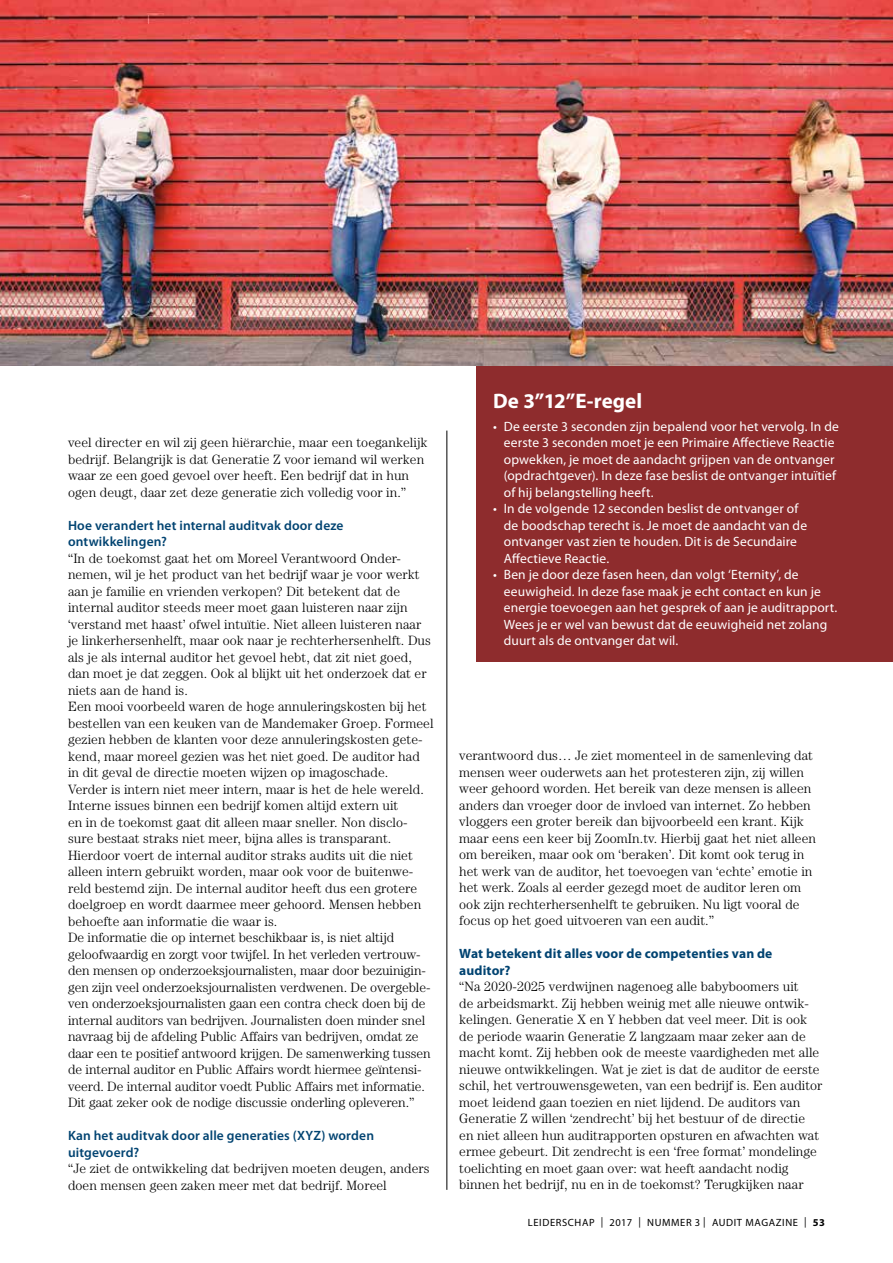
<style>
.page{position:relative;width:893px;height:1263px;background:#fff}
.page>*{position:absolute;margin:0;border:0;box-sizing:border-box;transform-origin:0 0}
.t1{font:700 21px "Myriad Pro";color:#fff}
.t2{font:300 13.5px/16.5px "Century LT";letter-spacing:.005em;color:#000}
.t3{font:13.5px/16.5px "Myriad Pro";letter-spacing:.01em;color:#fff}
.t4{font:600 13.5px/16.5px "Myriad Pro";letter-spacing:.01em;color:#004371}
.t5{font:700 13.5px/16.5px "Myriad Pro";letter-spacing:.01em;color:#004371}
.t6{font:10.5px "Myriad Pro";letter-spacing:.06em;color:#000}
.s1{font-weight:700}
</style>
<div class="page">
<hr style="left:446px;top:431px;width:1px;height:759px;background:#000">
<div style="left:476px;top:366px;width:417px;height:296px;background:#8e2c2d"></div>
<img style="left:0;top:0;width:893px;height:366px">
<p class="t2" style="left:68px;top:434px;width:361px">veel directer en wil zij geen hiërarchie, maar een toegankelijk bedrijf. Belangrijk is dat Generatie Z voor iemand wil werken waar ze een goed gevoel over heeft. Een bedrijf dat in hun ogen deugt, daar zet deze generatie zich volledig voor in.”</p>
<p class="t4" style="left:68px;top:516px;width:277px">Hoe verandert het internal auditvak door deze ontwikkelingen?</p>
<p class="t2" style="left:68px;top:549px;width:367px">“In de toekomst gaat het om Moreel Verantwoord Onder&shy;nemen, wil je het product van het bedrijf waar je voor werkt aan je familie en vrienden verkopen? Dit betekent dat de internal auditor steeds meer moet gaan luisteren naar zijn ‘verstand met haast’ ofwel intuïtie. Niet alleen luisteren naar je linkerhersenhelft, maar ook naar je rechterhersenhelft. Dus als je als internal auditor het gevoel hebt, dat zit niet goed, dan moet je dat zeggen. Ook al blijkt uit het onderzoek dat er niets aan de hand is.<br>Een mooi voorbeeld waren de hoge annuleringskosten bij het bestellen van een keuken van de Mandemaker Groep. Formeel gezien hebben de klanten voor deze annuleringskosten gete&shy;kend, maar moreel gezien was het niet goed. De auditor had in dit geval de directie moeten wijzen op imagoschade.<br>Verder is intern niet meer intern, maar is het de hele wereld.<br>Interne issues binnen een bedrijf komen altijd extern uit<br>en in de toekomst gaat dit alleen maar sneller. Non disclo&shy;sure bestaat straks niet meer, bijna alles is transparant.<br>Hierdoor voert de internal auditor straks audits uit die niet alleen intern gebruikt worden, maar ook voor de buitenwe&shy;reld bestemd zijn. De internal auditor heeft dus een grotere doelgroep en wordt daarmee meer gehoord. Mensen hebben behoefte aan informatie die waar is.<br>De informatie die op internet beschikbaar is, is niet altijd geloofwaardig en zorgt voor twijfel. In het verleden vertrouw&shy;den mensen op onderzoeksjournalisten, maar door bezuinigin&shy;gen zijn veel onderzoeksjournalisten verdwenen. De overgeble&shy;ven onderzoeksjournalisten gaan een contra check doen bij de internal auditors van bedrijven. Journalisten doen minder snel navraag bij de afdeling Public Affairs van bedrijven, omdat ze daar een te positief antwoord krijgen. De samenwerking tussen de internal auditor en Public Affairs wordt hiermee geïntensi&shy;veerd. De internal auditor voedt Public Affairs met informatie.<br>Dit gaat zeker ook de nodige discussie onderling opleveren.”</p>
<p class="t4" style="left:68px;top:1127px;width:308px">Kan het auditvak door alle generaties (XYZ) worden uitgevoerd?</p>
<p class="t2" style="left:68px;top:1160px;width:363px">“Je ziet de ontwikkeling dat bedrijven moeten deugen, anders doen mensen geen zaken meer met dat bedrijf. Moreel</p>
<h1 class="t1" style="left:493px;top:387px;width:150px">De 3”12”E-regel</h1>
<p class="t3" style="left:504px;top:418px;width:336px;text-indent:-11px">• De eerste 3 seconden zijn bepalend voor het vervolg. In de eerste 3 seconden moet je een Primaire Affectieve Reactie opwekken, je moet de aandacht grijpen van de ontvanger (opdrachtgever). In deze fase beslist de ontvanger intuïtief of hij belangstelling heeft.</p>
<p class="t3" style="left:504px;top:500px;width:305px;text-indent:-11px">• In de volgende 12 seconden beslist de ontvanger of de boodschap terecht is. Je moet de aandacht van de ontvanger vast zien te houden. Dit is de Secundaire Affectieve Reactie.</p>
<p class="t3" style="left:504px;top:566px;width:335px;text-indent:-11px">• Ben je door deze fasen heen, dan volgt ‘Eternity’, de eeuwigheid. In deze fase maak je echt contact en kun je energie toevoegen aan het gesprek of aan je auditrapport.<br>Wees je er wel van bewust dat de eeuwigheid net zolang duurt als de ontvanger dat wil.</p>
<p class="t2" style="left:459px;top:747px;width:358px">verantwoord dus… Je ziet momenteel in de samenleving dat mensen weer ouderwets aan het protesteren zijn, zij willen weer gehoord worden. Het bereik van deze mensen is alleen anders dan vroeger door de invloed van internet. Zo hebben vloggers een groter bereik dan bijvoorbeeld een krant. Kijk maar eens een keer bij ZoomIn.tv. Hierbij gaat het niet alleen om bereiken, maar ook om ‘beraken’. Dit komt ook terug in het werk van de auditor, het toevoegen van ‘echte’ emotie in het werk. Zoals al eerder gezegd moet de auditor leren om ook zijn rechterhersenhelft te gebruiken. Nu ligt vooral de focus op het goed uitvoeren van een audit.”</p>
<p class="t5" style="left:459px;top:945px;width:315px">Wat betekent dit alles voor de competenties van de auditor?</p>
<p class="t2" style="left:459px;top:978px;width:365px">“Na 2020-2025 verdwijnen nagenoeg alle babyboomers uit<br>de arbeidsmarkt. Zij hebben weinig met alle nieuwe ontwik&shy;kelingen. Generatie X en Y hebben dat veel meer. Dit is ook de periode waarin Generatie Z langzaam maar zeker aan de macht komt. Zij hebben ook de meeste vaardigheden met alle nieuwe ontwikkelingen. Wat je ziet is dat de auditor de eerste schil, het vertrouwensgeweten, van een bedrijf is. Een auditor moet leidend gaan toezien en niet lijdend. De auditors van Generatie Z willen ‘zendrecht’ bij het bestuur of de directie en niet alleen hun auditrapporten opsturen en afwachten wat ermee gebeurt. Dit zendrecht is een ‘free format’ mondelinge toelichting en moet gaan over: wat heeft aandacht nodig binnen het bedrijf, nu en in de toekomst? Terugkijken naar</p>
<p class="t6" style="left:528px;top:1216px;width:299px">LEIDERSCHAP | 2017 | NUMMER 3 | AUDIT MAGAZINE | <span class="s1">53</span></p>
</div>
